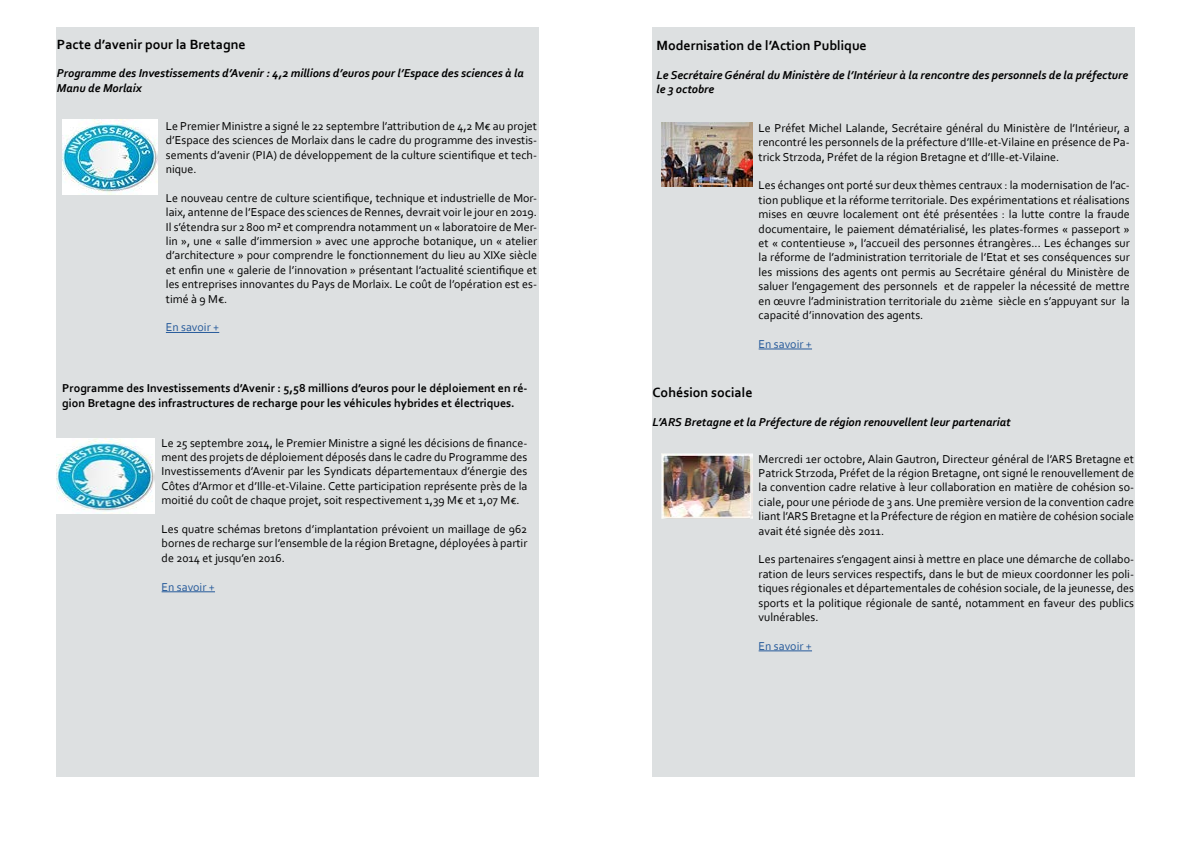
<style>
.page{position:relative;width:1191px;height:842px;background:#fff}
.page>*{position:absolute;margin:0;border:0;box-sizing:border-box;transform-origin:0 0}
.t1{font:700 14px "Corbel";color:#000}
.t2{font:12px/14.4px "Corbel";color:#000;text-align:justify}
.t3{font:italic 700 12px/14.4px "Corbel";color:#000}
.t4{font:700 12px/14.4px "Corbel";color:#000}
.t5{font:12px "Corbel";color:#275b9b}
</style>
<div class="page">
<div style="left:57px;top:27px;width:63px;height:750px;background:#dde0e1"></div>
<div style="left:113px;top:27px;width:425px;height:750px;background:#dde0e1"></div>
<img style="left:62px;top:119px;width:95px;height:76px">
<hr style="left:166px;top:332px;width:53px;height:1px;background:#275b9b">
<div style="left:652px;top:27px;width:63px;height:750px;background:#dde0e1"></div>
<div style="left:709px;top:27px;width:425px;height:750px;background:#dde0e1"></div>
<hr style="left:758px;top:650px;width:54px;height:1px;background:#275b9b">
<img style="left:661px;top:454px;width:91px;height:65px">
<hr style="left:758px;top:349px;width:54px;height:1px;background:#275b9b">
<img style="left:661px;top:122px;width:91px;height:65px">
<hr style="left:162px;top:591px;width:53px;height:1px;background:#275b9b">
<img style="left:57px;top:438px;width:97px;height:76px">
<p class="t1" style="left:57px;top:35px;width:190px">Pacte d’avenir pour la Bretagne</p>
<p class="t3" style="left:57px;top:66px;width:468px">Programme des Investissements d’Avenir : 4,2 millions d’euros pour l’Espace des sciences à la<br>Manu de Morlaix</p>
<p class="t2" style="left:166px;top:118px;width:373px">Le Premier Ministre a signé le 22 septembre l’attribution de 4,2 M€ au projet d’Espace des sciences de Morlaix dans le cadre du programme des investis&shy;sements d’avenir (PIA) de développement de la culture scientifique et tech&shy;nique.</p>
<p class="t2" style="left:166px;top:190px;width:373px">Le nouveau centre de culture scientifique, technique et industrielle de Mor&shy;laix, antenne de l’Espace des sciences de Rennes, devrait voir le jour en 2019.<br>Il s’étendra sur 2800 m² et comprendra notamment un « laboratoire de Mer&shy;lin », une « salle d’immersion » avec une approche botanique, un « atelier d’architecture » pour comprendre le fonctionnement du lieu au XIXe siècle et enfin une « galerie de l’innovation » présentant l’actualité scientifique et les entreprises innovantes du Pays de Morlaix. Le coût de l’opération est es&shy;timé à 9 M€.</p>
<p class="t5" style="left:166px;top:320px;width:55px">En savoir +</p>
<p class="t4" style="left:62px;top:381px;width:467px">Programme des Investissements d’Avenir : 5,58 millions d’euros pour le déploiement en ré&shy;gion Bretagne des infrastructures de recharge pour les véhicules hybrides et électriques.</p>
<p class="t2" style="left:162px;top:435px;width:367px">Le 25 septembre 2014, le Premier Ministre a signé les décisions de finance&shy;ment des projets de déploiement déposés dans le cadre du Programme des Investissements d’Avenir par les Syndicats départementaux d’énergie des Côtes d’Armor et d’Ille-et-Vilaine. Cette participation représente près de la moitié du coût de chaque projet, soit respectivement 1,39 M€ et 1,07 M€.</p>
<p class="t2" style="left:162px;top:522px;width:367px">Les quatre schémas bretons d’implantation prévoient un maillage de 962 bornes de recharge sur l’ensemble de la région Bretagne, déployées à partir de 2014 et jusqu’en 2016.</p>
<p class="t5" style="left:162px;top:579px;width:55px">En savoir +</p>
<p class="t1" style="left:656px;top:37px;width:212px">Modernisation de l’Action Publique</p>
<p class="t3" style="left:656px;top:67px;width:473px">Le Secrétaire Général du Ministère de l’Intérieur à la rencontre des personnels de la préfecture le 3 octobre</p>
<p class="t2" style="left:758px;top:120px;width:373px">Le Préfet Michel Lalande, Secrétaire général du Ministère de l’Intérieur, a rencontré les personnels de la préfecture d’Ille-et-Vilaine en présence de Pa&shy;trick Strzoda, Préfet de la région Bretagne et d’Ille-et-Vilaine.</p>
<p class="t2" style="left:758px;top:178px;width:373px">Les échanges ont porté sur deux thèmes centraux : la modernisation de l’ac&shy;tion publique et la réforme territoriale. Des expérimentations et réalisations mises en œuvre localement ont été présentées : la lutte contre la fraude documentaire, le paiement dématérialisé, les plates-formes « passeport » et « contentieuse », l’accueil des personnes étrangères... Les échanges sur la réforme de l’administration territoriale de l’Etat et ses conséquences sur les missions des agents ont permis au Secrétaire général du Ministère de saluer l’engagement des personnels et de rappeler la nécessité de mettre en œuvre l’administration territoriale du 21ème siècle en s’appuyant sur la capacité d’innovation des agents.</p>
<p class="t5" style="left:758px;top:336px;width:55px">En savoir +</p>
<p class="t1" style="left:652px;top:384px;width:102px">Cohésion sociale</p>
<p class="t3" style="left:652px;top:414px;width:360px">L’ARS Bretagne et la Préfecture de région renouvellent leur partenariat</p>
<p class="t2" style="left:758px;top:451px;width:377px">Mercredi 1er octobre, Alain Gautron, Directeur général de l’ARS Bretagne et Patrick Strzoda, Préfet de la région Bretagne, ont signé le renouvellement de la convention cadre relative à leur collaboration en matière de cohésion so&shy;ciale, pour une période de 3 ans. Une première version de la convention cadre liant l’ARS Bretagne et la Préfecture de région en matière de cohésion sociale avait été signée dès 2011.</p>
<p class="t2" style="left:758px;top:552px;width:377px">Les partenaires s’engagent ainsi à mettre en place une démarche de collabo&shy;ration de leurs services respectifs, dans le but de mieux coordonner les poli&shy;tiques régionales et départementales de cohésion sociale, de la jeunesse, des sports et la politique régionale de santé, notamment en faveur des publics vulnérables.</p>
<p class="t5" style="left:758px;top:638px;width:55px">En savoir +</p>
</div>
